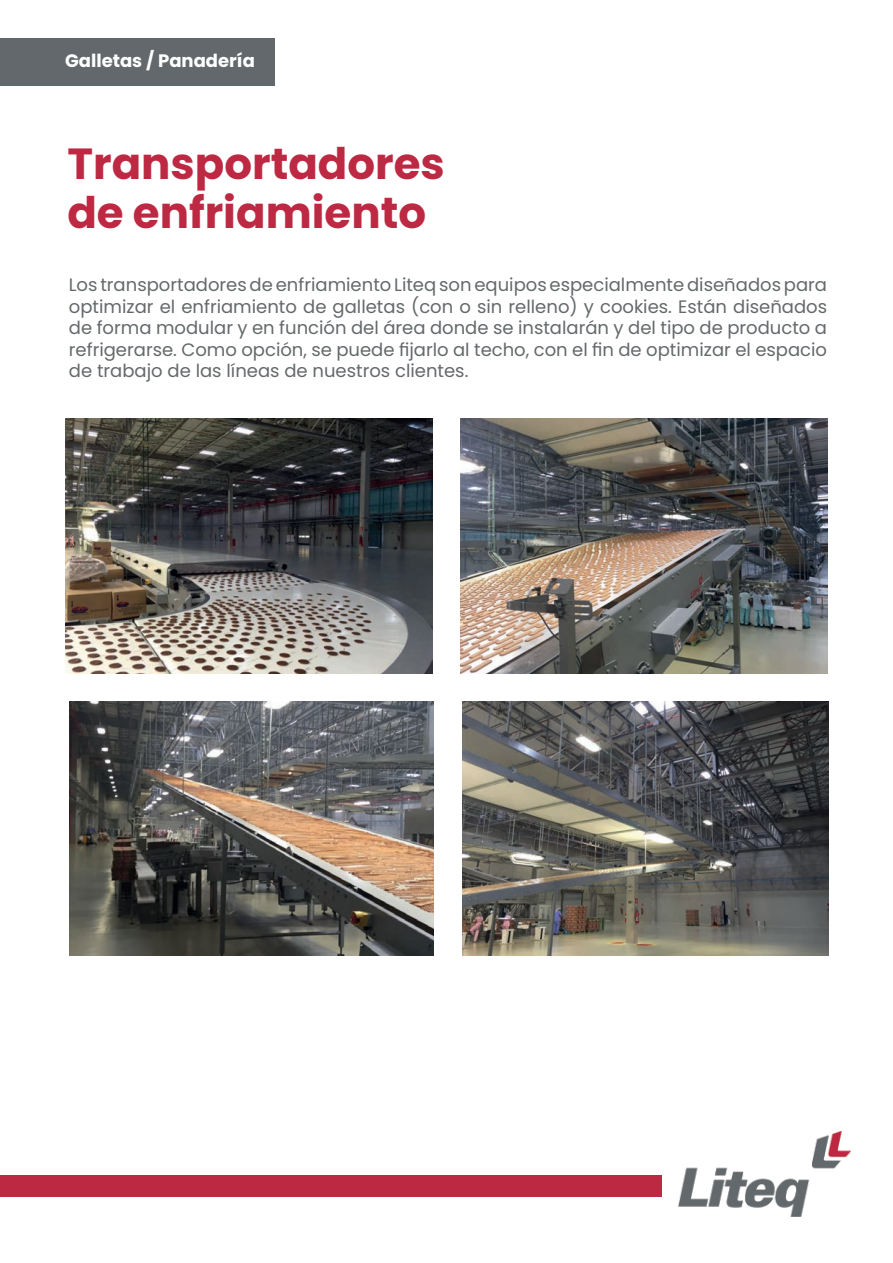
<style>
.page{position:relative;width:893px;height:1263px;background:#fff}
.page>*{position:absolute;margin:0;border:0;box-sizing:border-box;transform-origin:0 0}
.t1{font:700 43.5px/49.5px "Poppins";color:#bd2842}
.t2{font:18px/21.6px "Poppins";color:#64696b;text-align:justify}
.t3{font:700 18px "Poppins";color:#fff}
</style>
<div class="page">
<img style="left:678px;top:1131px;width:172px;height:85px">
<div style="left:0;top:1176px;width:661px;height:21px;background:#bd2842"></div>
<img style="left:66px;top:419px;width:366px;height:254px">
<img style="left:69px;top:701px;width:365px;height:254px">
<img style="left:461px;top:419px;width:366px;height:254px">
<img style="left:462px;top:701px;width:367px;height:254px">
<div style="left:0;top:38px;width:275px;height:48px;background:#62686b"></div>
<p class="t3" style="left:65px;top:50px;width:191px">Galletas / Panadería</p>
<h1 class="t1" style="left:67px;top:139px;width:379px">Transportadores de enfriamiento</h1>
<p class="t2" style="left:69px;top:274px;width:760px">Los transportadores de enfriamiento Liteq son equipos especialmente diseñados para optimizar el enfriamiento de galletas (con o sin relleno) y cookies. Están diseñados de forma modular y en función del área donde se instalarán y del tipo de producto a refrigerarse. Como opción, se puede fijarlo al techo, con el fin de optimizar el espacio de trabajo de las líneas de nuestros clientes.</p>
</div>
